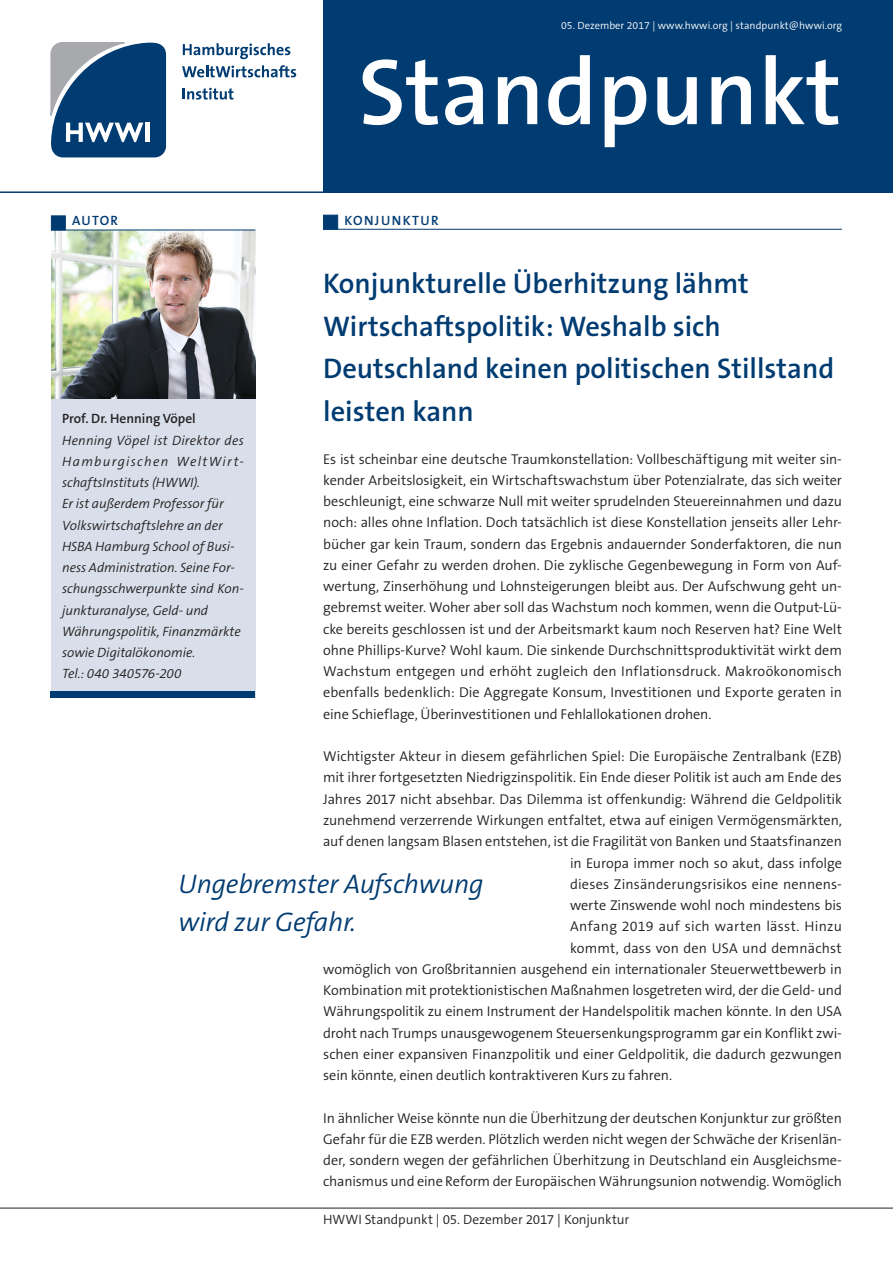
<style>
.page{position:relative;width:893px;height:1263px;background:#fff}
.page>*{position:absolute;margin:0;border:0;box-sizing:border-box;transform-origin:0 0}
.t1{font:600 94.5px "The Sans B6";color:#fff}
.t2{font:600 28.5px/42.5px "The Sans B6";color:#003b71}
.t3{font:italic 300 27px/37.5px "The Sans B4";letter-spacing:-.01em;color:#003b71}
.t4{font:300 14.25px/21.3px "The Sans B4";letter-spacing:-.005em;color:#231f20;text-align:justify}
.t5{font:300 14.25px "The Sans B4";letter-spacing:.015em;color:#231f20}
.t6{font:italic 300 13.5px/21.3px "The Sans B4";letter-spacing:-.005em;color:#231f20}
.t7{font:300 13.5px "The Sans B4";letter-spacing:-.01em;color:#231f20}
.t8{font:600 13.5px "The Sans B6";color:#231f20}
.t9{font:600 13.5px "The Sans B6";letter-spacing:.1em;color:#003b71}
.t10{font:300 10.5px "The Sans B4";letter-spacing:.005em;color:#fff}
</style>
<div class="page">
<img style="left:51px;top:231px;width:204px;height:168px">
<div style="left:323px;top:0;width:570px;height:191px;background:#003b71"></div>
<svg style="left:183px;top:88px;width:50px;height:12px"></svg>
<svg style="left:182px;top:65px;width:114px;height:12px"></svg>
<svg style="left:183px;top:43px;width:107px;height:16px"></svg>
<svg style="left:50px;top:42px;width:116px;height:115px;background:#346089"></svg>
<hr style="left:0;top:191px;width:893px;height:2px;background:#003b71">
<hr style="left:0;top:1208px;width:893px;height:1px;background:#231f20">
<div style="left:323px;top:215px;width:15px;height:15px;background:#003b71;border:1px solid #003b71"></div>
<hr style="left:323px;top:229px;width:519px;height:1px;background:#003b71">
<div style="left:51px;top:399px;width:204px;height:298px;background:#d8dfeb"></div>
<div style="left:50px;top:691px;width:205px;height:6px;background:#003b71"></div>
<div style="left:51px;top:215px;width:15px;height:15px;background:#003b71;border:1px solid #003b71"></div>
<hr style="left:51px;top:230px;width:204px;height:1px;background:#003b71">
<p class="t10" style="left:561px;top:20px;width:282px">05. Dezember 2017 | www.hwwi.org | standpunkt@hwwi.org</p>
<p class="t9" style="left:72px;top:213px;width:47px">AUTOR</p>
<h1 class="t1" style="left:358px;top:41px;width:485px">Standpunkt</h1>
<p class="t9" style="left:344px;top:213px;width:96px">KONJUNKTUR</p>
<h2 class="t2" style="left:323px;top:263px;width:513px">Konjunkturelle Überhitzung lähmt<br>Wirtschaftspolitik: Weshalb sich<br>Deutschland keinen politischen Stillstand leisten kann</h2>
<p class="t8" style="left:62px;top:411px;width:135px">Prof. Dr. Henning Vöpel</p>
<p class="t6" style="left:62px;top:430px;width:183px">Henning Vöpel ist Direktor des<br>Hamburgischen WeltWirt&shy;schaftsInstituts (HWWI).<br>Er ist außerdem Professor für<br>Volkswirtschaftslehre an der<br>HSBA Hamburg School of Busi&shy;ness Administration. Seine For&shy;schungsschwerpunkte sind Kon&shy;junkturanalyse, Geld- und<br>Währungspolitik, Finanzmärkte sowie Digitalökonomie.<br>Tel.: 040 340576-200</p>
<p class="t4" style="left:323px;top:448px;width:520px">Es ist scheinbar eine deutsche Traumkonstellation: Vollbeschäftigung mit weiter sin&shy;kender Arbeitslosigkeit, ein Wirtschaftswachstum über Potenzialrate, das sich weiter beschleunigt, eine schwarze Null mit weiter sprudelnden Steuereinnahmen und dazu noch: alles ohne Inflation. Doch tatsächlich ist diese Konstellation jenseits aller Lehr&shy;bücher gar kein Traum, sondern das Ergebnis andauernder Sonderfaktoren, die nun zu einer Gefahr zu werden drohen. Die zyklische Gegenbewegung in Form von Auf&shy;wertung, Zinserhöhung und Lohnsteigerungen bleibt aus. Der Aufschwung geht un&shy;gebremst weiter. Woher aber soll das Wachstum noch kommen, wenn die Output-Lü&shy;cke bereits geschlossen ist und der Arbeitsmarkt kaum noch Reserven hat? Eine Welt ohne Phillips-Kurve? Wohl kaum. Die sinkende Durchschnittsproduktivität wirkt dem Wachstum entgegen und erhöht zugleich den Inflationsdruck. Makroökonomisch ebenfalls bedenklich: Die Aggregate Konsum, Investitionen und Exporte geraten in eine Schieflage, Überinvestitionen und Fehlallokationen drohen.</p>
<p class="t4" style="left:323px;top:746px;width:520px">Wichtigster Akteur in diesem gefährlichen Spiel: Die Europäische Zentralbank (EZB)</p>
<p class="t4" style="left:323px;top:767px;width:520px">mit ihrer fortgesetzten Niedrigzinspolitik. Ein Ende dieser Politik ist auch am Ende des</p>
<p class="t4" style="left:323px;top:789px;width:520px">Jahres 2017 nicht absehbar. Das Dilemma ist offenkundig: Während die Geldpolitik</p>
<p class="t4" style="left:323px;top:810px;width:520px">zunehmend verzerrende Wirkungen entfaltet, etwa auf einigen Vermögensmärkten,</p>
<p class="t4" style="left:323px;top:831px;width:520px">auf denen langsam Blasen entstehen, ist die Fragilität von Banken und Staatsfinanzen</p>
<p class="t4" style="left:570px;top:852px;width:273px">in Europa immer noch so akut, dass infolge</p>
<p class="t4" style="left:570px;top:874px;width:273px">dieses Zinsänderungsrisikos eine nennens-</p>
<p class="t4" style="left:570px;top:895px;width:273px">werte Zinswende wohl noch mindestens bis</p>
<p class="t5" style="left:570px;top:919px;width:273px">Anfang 2019 auf sich warten lässt. Hinzu</p>
<p class="t4" style="left:570px;top:937px;width:273px">kommt, dass von den USA und demnächst</p>
<p class="t4" style="left:323px;top:959px;width:520px">womöglich von Großbritannien ausgehend ein internationaler Steuerwettbewerb in</p>
<p class="t4" style="left:323px;top:980px;width:520px">Kombination mit protektionistischen Maßnahmen losgetreten wird, der die Geld- und</p>
<p class="t4" style="left:323px;top:1001px;width:520px">Währungspolitik zu einem Instrument der Handelspolitik machen könnte. In den USA</p>
<p class="t4" style="left:323px;top:1022px;width:520px">droht nach Trumps unausgewogenem Steuersenkungsprogramm gar ein Konflikt zwi-</p>
<p class="t4" style="left:323px;top:1044px;width:520px">schen einer expansiven Finanzpolitik und einer Geldpolitik, die dadurch gezwungen</p>
<p class="t4" style="left:323px;top:1065px;width:351px">sein könnte, einen deutlich kontraktiveren Kurs zu fahren.</p>
<p class="t4" style="left:323px;top:1108px;width:520px">In ähnlicher Weise könnte nun die Überhitzung der deutschen Konjunktur zur größten Gefahr für die EZB werden. Plötzlich werden nicht wegen der Schwäche der Krisenlän&shy;der, sondern wegen der gefährlichen Überhitzung in Deutschland ein Ausgleichsme&shy;chanismus und eine Reform der Europäischen Währungsunion notwendig. Womöglich</p>
<h3 class="t3" style="left:179px;top:866px;width:307px">Ungebremster Aufschwung wird zur Gefahr.</h3>
<p class="t7" style="left:323px;top:1212px;width:308px">HWWI Standpunkt | 05. Dezember 2017 | Konjunktur</p>
</div>
